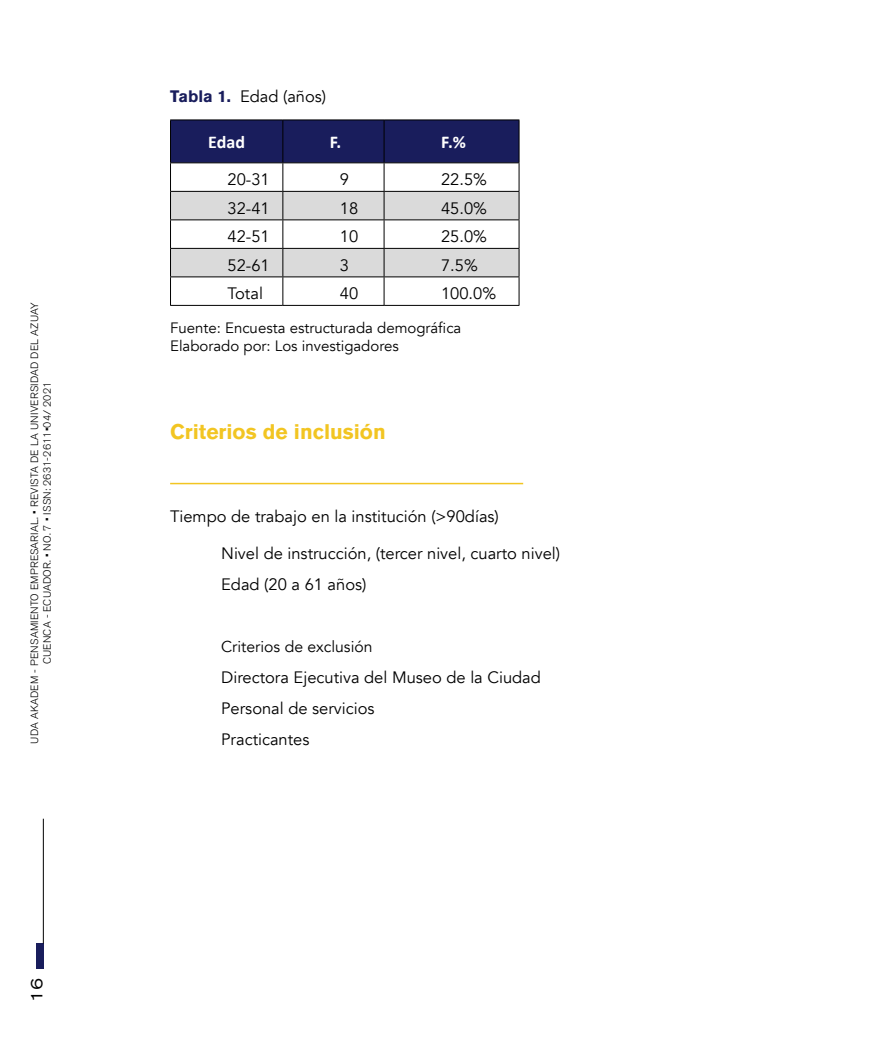
<style>
.page{position:relative;width:872px;height:1042px;background:#fff}
.page>*{position:absolute;margin:0;border:0;box-sizing:border-box;transform-origin:0 0}
.t1{font:700 21px "Akzidenz Grotesk BQ";color:#f2c522}
.t2{font:700 18px "Calibri";color:#fff}
.t3{font:16.5px/31px "Avenir";color:#000}
.t4{font:expanded 16.5px "Akzidenz Grotesk BQ";color:#000}
.t5{font:15.75px "Avenir";color:#000}
.t6{font:15px/18px "Avenir";color:#000}
.t7{font:300 10.5px/12.6px "Akzidenz Grotesk BQ";letter-spacing:.02em;color:#000;text-align:center}
.s1{font-family:"Akzidenz Grotesk BQ";font-weight:700;color:#191d5c}
</style>
<div class="page">
<div style="left:36px;top:943px;width:8px;height:25px;background:#191d5c"></div>
<hr style="left:43px;top:819px;width:1px;height:124px;background:#000">
<hr style="left:170px;top:305px;width:113px;height:1px;background:#000">
<hr style="left:283px;top:305px;width:101px;height:1px;background:#000">
<svg style="left:170px;top:120px;width:349px;height:185px"></svg>
<hr style="left:384px;top:305px;width:135px;height:1px;background:#000">
<hr style="left:170px;top:483px;width:353px;height:1px;background:#f2c522">
<p class="t7" style="left:29px;top:743px;width:442px;rotate:-90deg">UDA AKADEM - PENSAMIENTO EMPRESARIAL. • REVISTA DE LA UNIVERSIDAD DEL AZUAY<br>CUENCA - ECUADOR. • NO. 7 • ISSN: 2631-2611•04/ 2021</p>
<p class="t4" style="left:27px;top:1001px;width:25px;rotate:-90deg">16</p>
<p class="t3" style="left:170px;top:81px;width:158px"><span class="s1">Tabla 1.</span> Edad (años)</p>
<p class="t2" style="left:208px;top:129px;width:38px">Edad</p>
<p class="t2" style="left:330px;top:129px;width:13px">F.</p>
<p class="t2" style="left:441px;top:129px;width:26px">F.%</p>
<p class="t3" style="left:227px;top:164px;width:44px">20-31</p>
<p class="t3" style="left:340px;top:164px;width:11px">9</p>
<p class="t3" style="left:441px;top:164px;width:47px">22.5%</p>
<p class="t3" style="left:227px;top:193px;width:44px">32-41</p>
<p class="t3" style="left:340px;top:193px;width:20px">18</p>
<p class="t3" style="left:441px;top:193px;width:47px">45.0%</p>
<p class="t3" style="left:227px;top:221px;width:44px">42-51</p>
<p class="t3" style="left:340px;top:221px;width:20px">10</p>
<p class="t3" style="left:441px;top:221px;width:47px">25.0%</p>
<p class="t3" style="left:227px;top:250px;width:44px">52-61</p>
<p class="t3" style="left:340px;top:250px;width:11px">3</p>
<p class="t3" style="left:441px;top:250px;width:38px">7.5%</p>
<p class="t3" style="left:227px;top:278px;width:37px">Total</p>
<p class="t3" style="left:340px;top:278px;width:20px">40</p>
<p class="t3" style="left:441px;top:278px;width:57px">100.0%</p>
<p class="t6" style="left:170px;top:319px;width:293px">Fuente: Encuesta estructurada demográfica<br>Elaborado por: Los investigadores</p>
<p class="t1" style="left:170px;top:420px;width:217px">Criterios de inclusión</p>
<p class="t3" style="left:170px;top:501px;width:330px">Tiempo de trabajo en la institución (&gt;90días)</p>
<p class="t3" style="left:221px;top:538px;width:340px">Nivel de instrucción, (tercer nivel, cuarto nivel)<br>Edad (20 a 61 años)</p>
<p class="t5" style="left:221px;top:637px;width:153px">Criterios de exclusión</p>
<p class="t3" style="left:221px;top:662px;width:321px">Directora Ejecutiva del Museo de la Ciudad<br>Personal de servicios<br>Practicantes</p>
</div>
